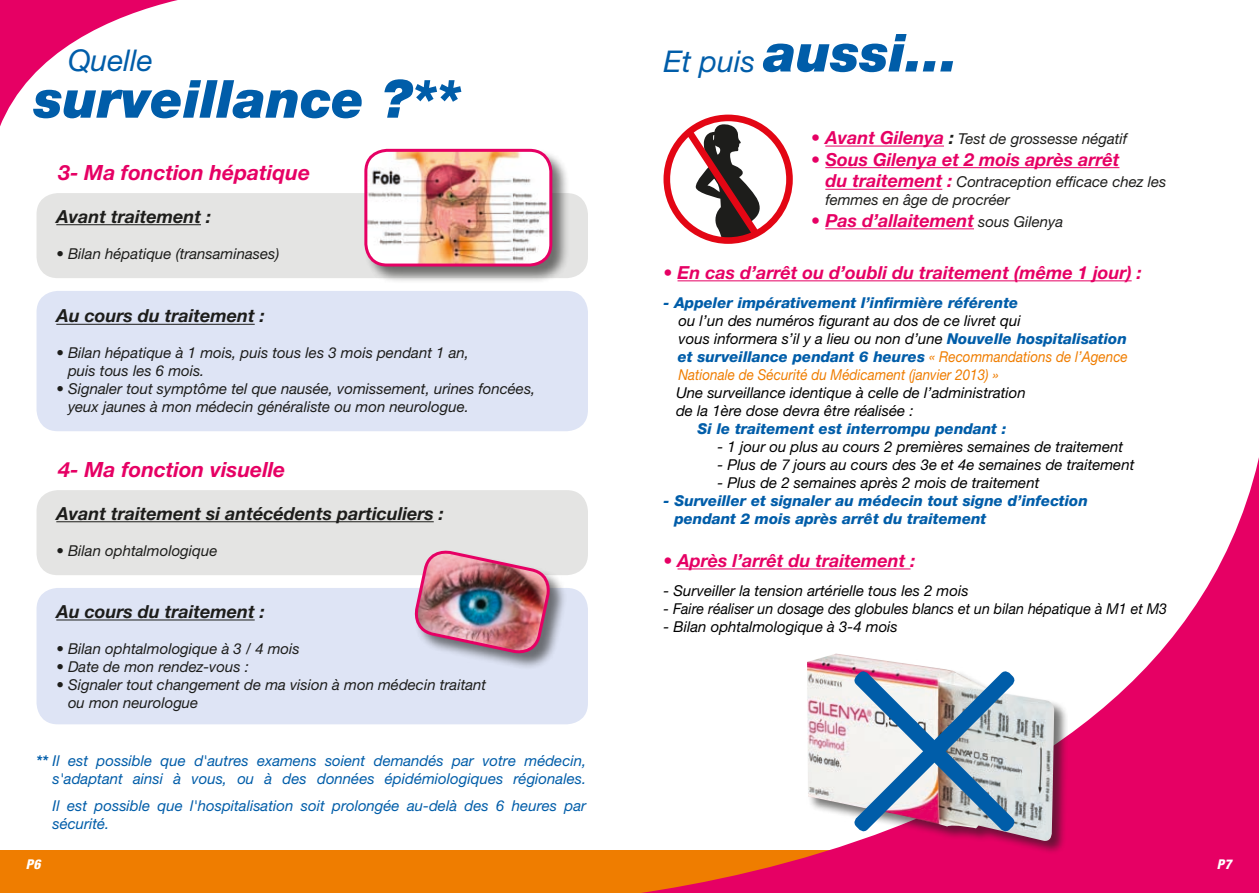
<style>
.page{position:relative;width:1259px;height:893px;background:#fff}
.page>*{position:absolute;margin:0;border:0;box-sizing:border-box;transform-origin:0 0}
.t1{font:italic 900 52.5px "Helvetica Neue LT Std";color:#005da9}
.t2{font:italic 30px "Helvetica Neue LT Std";color:#005da9}
.t3{font:italic 700 21px "Helvetica Neue LT Std";color:#e60064}
.t4{font:italic 700 18px "Helvetica Neue LT Std";color:#e60064}
.t5{font:italic 700 18px "Helvetica Neue LT Std";color:#1d1d1b}
.t6{font:italic 15px/18px "Helvetica Neue LT Std";color:#000}
.t7{font:italic 15px/18px "Helvetica Neue LT Std";color:#1d1d1b}
.t8{font:italic 15px/18px "Helvetica Neue LT Std";color:#005da9;text-align:right}
.t9{font:italic 800 15px/18px "Helvetica Neue LT Std";color:#005da9}
.t10{font:italic 15px "Helvetica Neue LT Std";color:#000;scale:.95 1}
.t11{font:italic 800 condensed 13.5px "Helvetica Neue LT Std";color:#fff}
.s1{font-weight:700}
.s2{font-weight:900;font-size:52.5px}
.s3{font-weight:700;font-size:18px;color:#e60064}
.s4{font-weight:700;font-size:18px}
.s5{font-weight:400;font-size:15px;color:#1d1d1b}
.s6{font-weight:800;color:#005da9}
.s7{color:#ef7d00}
</style>
<div class="page">
<div style="left:0;top:850px;width:1259px;height:43px;background:#ef7d00"></div>
<svg style="left:0;top:0;width:178px;height:194px"></svg>
<svg style="left:513px;top:414px;width:746px;height:479px"></svg>
<div style="left:37px;top:193px;width:551px;height:85px;background:#e4e4e3;border-radius:21px"></div>
<hr style="left:56px;top:224px;width:145px;height:1px;background:#1d1d1b">
<div style="left:37px;top:291px;width:551px;height:140px;background:#dee4f5;border-radius:21px"></div>
<hr style="left:56px;top:324px;width:199px;height:1px;background:#1d1d1b">
<div style="left:364px;top:148px;width:206px;height:136px;background:#1d1d1b;opacity:.6"></div>
<img style="left:366px;top:150px;width:185px;height:115px">
<div style="left:364px;top:149px;width:188px;height:118px;border:3px solid #e60064;border-radius:21px"></div>
<div style="left:37px;top:490px;width:551px;height:85px;background:#e4e4e3;border-radius:21px"></div>
<hr style="left:56px;top:521px;width:378px;height:1px;background:#1d1d1b">
<div style="left:37px;top:588px;width:551px;height:136px;background:#dee4f5;border-radius:21px"></div>
<hr style="left:56px;top:619px;width:199px;height:1px;background:#1d1d1b">
<div style="left:414px;top:550px;width:153px;height:121px;background:#1d1d1b;opacity:.6"></div>
<img style="left:414px;top:550px;width:138px;height:106px">
<hr style="left:825px;top:146px;width:119px;height:1px;background:#e60064">
<hr style="left:825px;top:167px;width:294px;height:1px;background:#e60064">
<hr style="left:825px;top:189px;width:117px;height:1px;background:#e60064">
<hr style="left:825px;top:228px;width:149px;height:1px;background:#e60064">
<svg style="left:663px;top:115px;width:130px;height:129px"></svg>
<div style="left:806px;top:653px;width:262px;height:202px;background:#1d1d1b;opacity:.6"></div>
<img style="left:807px;top:654px;width:247px;height:187px">
<img style="left:852px;top:669px;width:164px;height:165px">
<hr style="left:677px;top:280px;width:454px;height:1px;background:#e60064">
<hr style="left:677px;top:568px;width:233px;height:1px;background:#e60064">
<h2 class="t2" style="left:68px;top:42px;width:86px">Quelle</h2>
<h1 class="t1" style="left:34px;top:67px;width:428px">surveillance ?**</h1>
<h3 class="t3" style="left:58px;top:160px;width:253px">3- Ma fonction hépatique</h3>
<p class="t5" style="left:56px;top:205px;width:156px">Avant traitement :</p>
<p class="t7" style="left:56px;top:244px;width:224px">• Bilan hépatique (transaminases)</p>
<p class="t5" style="left:56px;top:305px;width:210px">Au cours du traitement :</p>
<p class="t7" style="left:68px;top:344px;width:402px;text-indent:-12px">• Bilan hépatique à 1 mois, puis tous les 3 mois pendant 1 an, puis tous les 6 mois.</p>
<p class="t7" style="left:68px;top:380px;width:469px;text-indent:-12px">• Signaler tout symptôme tel que nausée, vomissement, urines foncées, yeux jaunes à mon médecin généraliste ou mon neurologue.</p>
<h3 class="t3" style="left:58px;top:457px;width:228px">4- Ma fonction visuelle</h3>
<p class="t5" style="left:56px;top:502px;width:389px">Avant traitement si antécédents particuliers :</p>
<p class="t7" style="left:56px;top:541px;width:163px">• Bilan ophtalmologique</p>
<p class="t5" style="left:56px;top:601px;width:210px">Au cours du traitement :</p>
<p class="t7" style="left:56px;top:640px;width:245px">• Bilan ophtalmologique à 3 / 4 mois</p>
<p class="t7" style="left:56px;top:658px;width:194px">• Date de mon rendez-vous :</p>
<p class="t7" style="left:68px;top:676px;width:420px;text-indent:-12px">• Signaler tout changement de ma vision à mon médecin traitant ou mon neurologue</p>
<p class="t8" style="left:36px;top:752px;width:551px"><span class="s1">**</span> Il est possible que d'autres examens soient demandés par votre médecin, s'adaptant ainsi à vous, ou à des données épidémiologiques régionales.</p>
<p class="t8" style="left:53px;top:797px;width:535px;text-align:left">Il est possible que l'hospitalisation soit prolongée au-delà des 6 heures par sécurité.</p>
<p class="t11" style="left:26px;top:855px;width:16px">P6</p>
<h2 class="t2" style="left:663px;top:43px;width:296px">Et puis <span class="s2">aussi…</span></h2>
<p class="t7" style="left:811px;top:130px;width:317px"><span class="s3">• Avant Gilenya</span> <span class="s4">:</span> Test de grossesse négatif</p>
<p class="t4" style="left:811px;top:148px;width:310px">• Sous Gilenya et 2 mois après arrêt</p>
<p class="t7" style="left:825px;top:173px;width:342px"><span class="s3">du traitement :</span> Contraception efficace chez les femmes en âge de procréer</p>
<p class="t4" style="left:811px;top:209px;width:253px">• Pas d’allaitement <span class="s5">sous Gilenya</span></p>
<p class="t4" style="left:663px;top:261px;width:480px">• En cas d’arrêt ou d’oubli du traitement (même 1 jour) :</p>
<p class="t9" style="left:663px;top:294px;width:356px">- Appeler impérativement l’infirmière référente</p>
<p class="t6" style="left:677px;top:312px;width:451px">ou l’un des numéros figurant au dos de ce livret qui<br>vous informera s’il y a lieu ou non d’une <span class="s6">Nouvelle hospitalisation et surveillance pendant 6 heures</span> <span class="s7">« Recommandations de l’Agence Nationale de Sécurité du Médicament (janvier 2013) »</span></p>
<p class="t6" style="left:676px;top:384px;width:351px">Une surveillance identique à celle de l’administration de la 1ère dose devra être réalisée :</p>
<p class="t9" style="left:697px;top:420px;width:310px">Si le traitement est interrompu pendant :</p>
<p class="t6" style="left:717px;top:438px;width:407px">- 1 jour ou plus au cours 2 premières semaines de traitement</p>
<p class="t6" style="left:717px;top:456px;width:418px">- Plus de 7 jours au cours des 3e et 4e semaines de traitement</p>
<p class="t6" style="left:717px;top:474px;width:323px">- Plus de 2 semaines après 2 mois de traitement</p>
<p class="t9" style="left:674px;top:492px;width:415px;text-indent:-11px">- Surveiller et signaler au médecin tout signe d’infection pendant 2 mois après arrêt du traitement</p>
<p class="t4" style="left:663px;top:550px;width:253px">• Après l’arrêt du traitement :</p>
<p class="t6" style="left:663px;top:582px;width:306px">- Surveiller la tension artérielle tous les 2 mois</p>
<p class="t10" style="left:663px;top:600px;width:532px">- Faire réaliser un dosage des globules blancs et un bilan hépatique à M1 et M3</p>
<p class="t6" style="left:663px;top:618px;width:236px">- Bilan ophtalmologique à 3-4 mois</p>
<p class="t11" style="left:1216px;top:855px;width:16px">P7</p>
</div>
